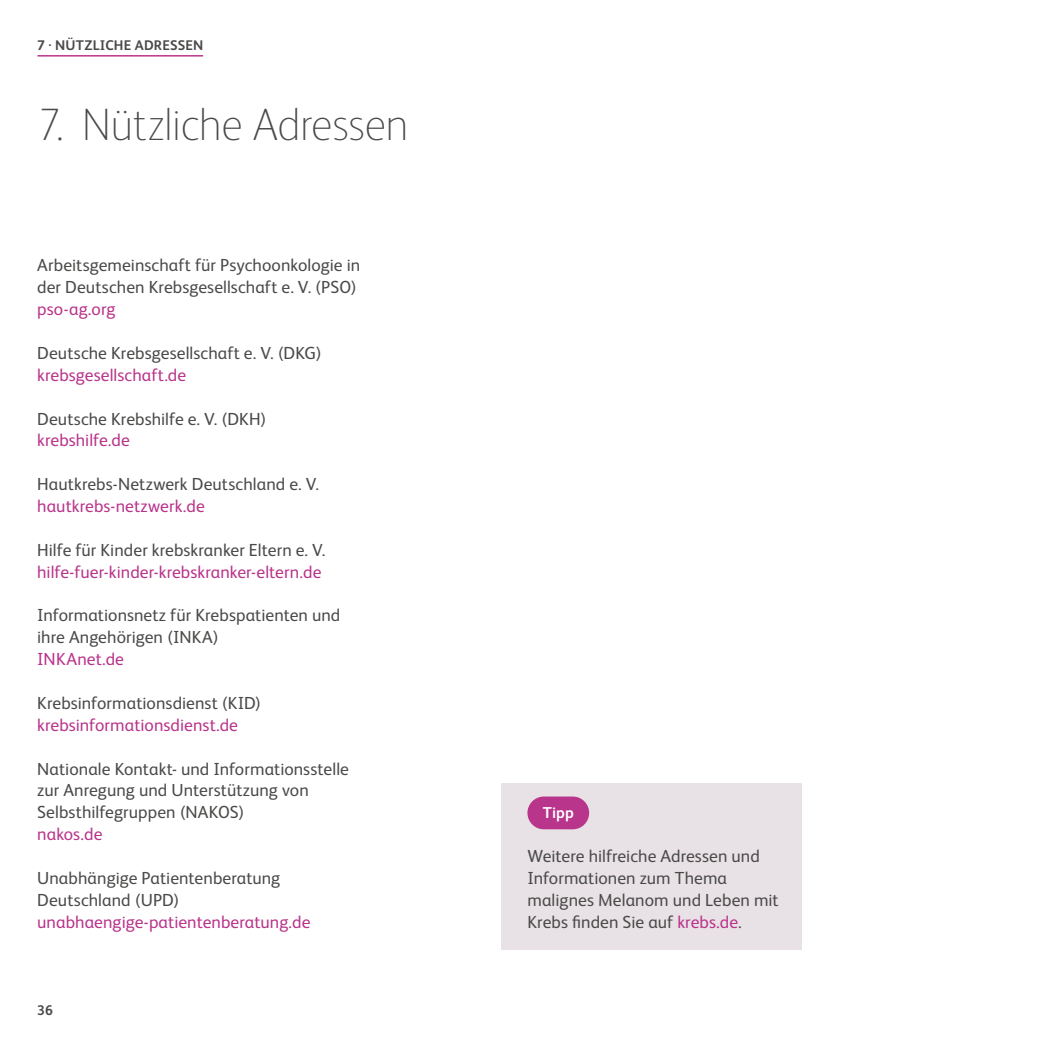
<style>
.page{position:relative;width:1042px;height:1042px;background:#fff}
.page>*{position:absolute;margin:0;border:0;box-sizing:border-box;transform-origin:0 0}
.t1{font:100 45.5px "BMS Humanity";letter-spacing:-.01em;color:#4a4a49}
.t2{font:17.5px/21.9px "BMS Humanity";letter-spacing:.005em;color:#4a4a49}
.t3{font:17.5px "BMS Humanity";letter-spacing:.005em;color:#b9348b}
.t4{font:700 15.75px "BMS Humanity";color:#fff}
.t5{font:700 14px "BMS Humanity";letter-spacing:.015em;color:#4a4a49}
.s1{color:#b9348b}
</style>
<div class="page">
<div style="left:501px;top:783px;width:300px;height:166px;background:#e8e1e5"></div>
<div style="left:527px;top:796px;width:62px;height:33px;background:#b9348b;border-radius:16px"></div>
<hr style="left:38px;top:55px;width:165px;height:2px;background:#b9348b">
<p class="t5" style="left:37px;top:35px;width:168px">7 · NÜTZLICHE ADRESSEN</p>
<h1 class="t1" style="left:37px;top:95px;width:373px">7. Nützliche Adressen</h1>
<p class="t2" style="left:37px;top:253px;width:324px">Arbeitsgemeinschaft für Psychoonkologie in der Deutschen Krebsgesellschaft e. V. (PSO)</p>
<p class="t3" style="left:37px;top:297px;width:80px">pso-ag.org</p>
<p class="t2" style="left:37px;top:341px;width:286px">Deutsche Krebsgesellschaft e. V. (DKG)</p>
<p class="t3" style="left:37px;top:362px;width:151px">krebsgesellschaft.de</p>
<p class="t2" style="left:37px;top:406px;width:231px">Deutsche Krebshilfe e. V. (DKH)</p>
<p class="t3" style="left:37px;top:428px;width:94px">krebshilfe.de</p>
<p class="t2" style="left:37px;top:472px;width:283px">Hautkrebs-Netzwerk Deutschland e. V.</p>
<p class="t3" style="left:37px;top:493px;width:169px">hautkrebs-netzwerk.de</p>
<p class="t2" style="left:37px;top:537px;width:290px">Hilfe für Kinder krebskranker Eltern e. V.</p>
<p class="t3" style="left:37px;top:559px;width:286px">hilfe-fuer-kinder-krebskranker-eltern.de</p>
<p class="t2" style="left:37px;top:603px;width:305px">Informationsnetz für Krebspatienten und ihre Angehörigen (INKA)</p>
<p class="t3" style="left:37px;top:647px;width:88px">INKAnet.de</p>
<p class="t2" style="left:37px;top:691px;width:225px">Krebsinformationsdienst (KID)</p>
<p class="t3" style="left:37px;top:712px;width:202px">krebsinformationsdienst.de</p>
<p class="t2" style="left:37px;top:756px;width:313px">Nationale Kontakt- und Informationsstelle zur Anregung und Unterstützung von<br>Selbsthilfegruppen (NAKOS)</p>
<p class="t3" style="left:37px;top:822px;width:67px">nakos.de</p>
<p class="t2" style="left:37px;top:866px;width:245px">Unabhängige Patientenberatung<br>Deutschland (UPD)</p>
<p class="t3" style="left:37px;top:909px;width:275px">unabhaengige-patientenberatung.de</p>
<p class="t5" style="left:37px;top:1000px;width:17px">36</p>
<p class="t4" style="left:543px;top:802px;width:33px">Tipp</p>
<p class="t2" style="left:527px;top:844px;width:253px">Weitere hilfreiche Adressen und<br>Informationen zum Thema malignes Melanom und Leben mit<br>Krebs finden Sie auf <span class="s1">krebs.de</span>.</p>
</div>
